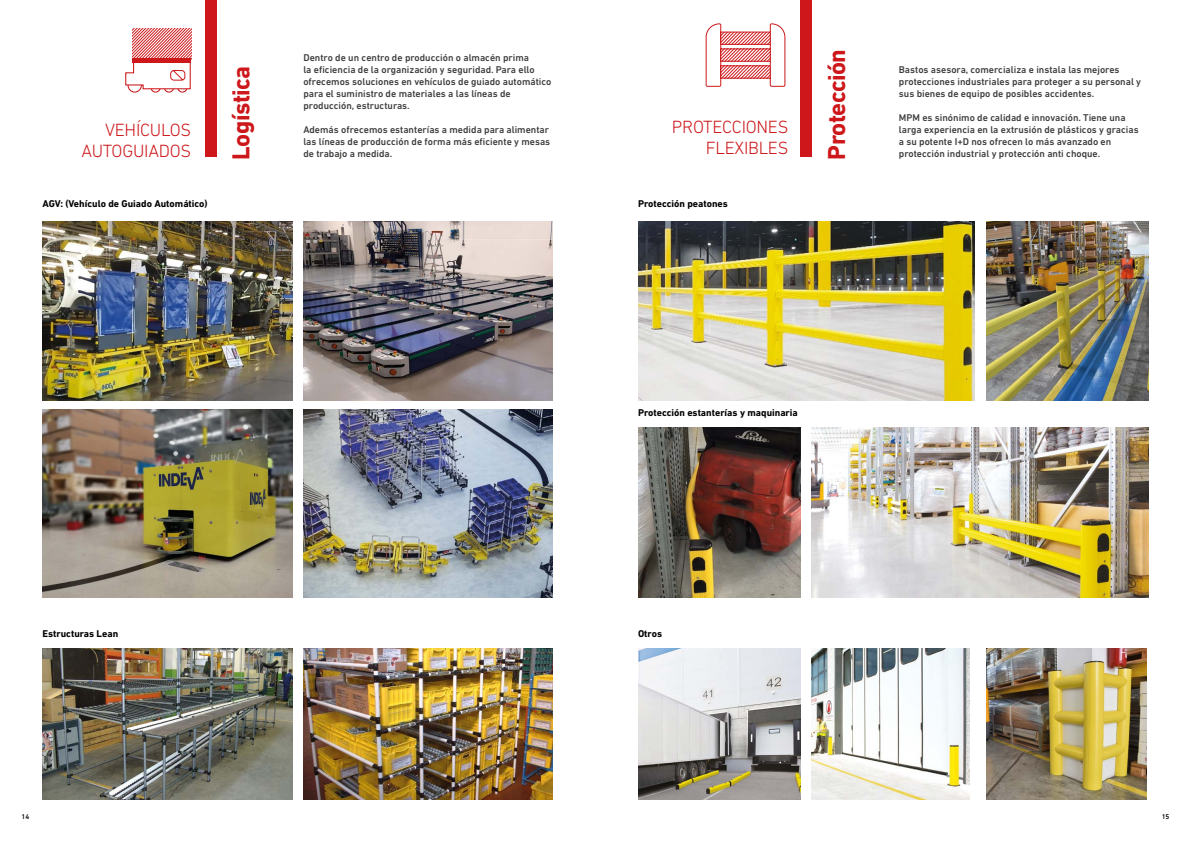
<style>
.page{position:relative;width:1191px;height:842px;background:#fff}
.page>*{position:absolute;margin:0;border:0;box-sizing:border-box;transform-origin:0 0}
.t1{font:700 25px "DIN Next LT Pro";letter-spacing:-.02em;color:#cd171a}
.t2{font:300 18px/21.6px "DIN Next LT Pro";letter-spacing:-.015em;color:#cd171a;text-align:right}
.t3{font:500 10px/12px "DIN Next LT Pro";color:#3c3c3b}
.t4{font:700 10px "DIN Next LT Pro";color:#000}
.t5{font:500 7px "DIN Next LT Pro";color:#000}
</style>
<div class="page">
<div style="left:205px;top:0;width:12px;height:157px;background:#cd171a"></div>
<div style="left:800px;top:0;width:12px;height:157px;background:#cd171a"></div>
<img style="left:43px;top:221px;width:249px;height:179px">
<img style="left:43px;top:409px;width:249px;height:188px">
<img style="left:43px;top:648px;width:249px;height:151px">
<img style="left:303px;top:221px;width:250px;height:179px">
<img style="left:303px;top:409px;width:250px;height:188px">
<img style="left:303px;top:648px;width:250px;height:151px">
<img style="left:638px;top:221px;width:336px;height:179px">
<img style="left:986px;top:221px;width:162px;height:179px">
<img style="left:812px;top:427px;width:336px;height:170px">
<img style="left:638px;top:427px;width:162px;height:170px">
<img style="left:638px;top:648px;width:162px;height:151px">
<img style="left:812px;top:648px;width:157px;height:151px">
<img style="left:986px;top:648px;width:160px;height:151px">
<svg style="left:125px;top:28px;width:66px;height:65px"></svg>
<hr style="left:133px;top:59px;width:58px;height:4px;background:#cd171a">
<svg style="left:705px;top:23px;width:80px;height:64px"></svg>
<div style="left:720px;top:65px;width:50px;height:13px;border:1px solid #cd171a"></div>
<h2 class="t2" style="left:81px;top:119px;width:111px">VEHÍCULOS<br>AUTOGUIADOS</h2>
<h1 class="t1" style="left:226px;top:160px;width:95px;rotate:-90deg">Logística</h1>
<p class="t3" style="left:303px;top:51px;width:249px">Dentro de un centro de producción o almacén prima<br>la eficiencia de la organización y seguridad. Para ello ofrecemos soluciones en vehículos de guiado automático para el suministro de materiales a las líneas de producción, estructuras.</p>
<p class="t3" style="left:303px;top:123px;width:248px;text-align:justify">Además ofrecemos estanterías a medida para alimentar las líneas de producción de forma más eficiente y mesas de trabajo a medida.</p>
<h2 class="t2" style="left:672px;top:116px;width:118px">PROTECCIONES<br>FLEXIBLES</h2>
<p class="t4" style="left:43px;top:198px;width:167px">AGV: (Vehículo de Guiado Automático)</p>
<p class="t4" style="left:638px;top:198px;width:91px">Protección peatones</p>
<h1 class="t1" style="left:822px;top:160px;width:112px;rotate:-90deg">Protección</h1>
<p class="t3" style="left:899px;top:63px;width:244px">Bastos asesora, comercializa e instala las mejores protecciones industriales para proteger a su personal y sus bienes de equipo de posibles accidentes.</p>
<p class="t3" style="left:899px;top:111px;width:241px">MPM es sinónimo de calidad e innovación. Tiene una larga experiencia en la extrusión de plásticos y gracias a su potente I+D nos ofrecen lo más avanzado en protección industrial y protección anti choque.</p>
<p class="t4" style="left:638px;top:406px;width:161px">Protección estanterías y maquinaria</p>
<p class="t4" style="left:43px;top:627px;width:77px">Estructuras Lean</p>
<p class="t4" style="left:638px;top:627px;width:26px">Otros</p>
<p class="t5" style="left:22px;top:813px;width:9px">14</p>
<p class="t5" style="left:1161px;top:813px;width:9px">15</p>
</div>
